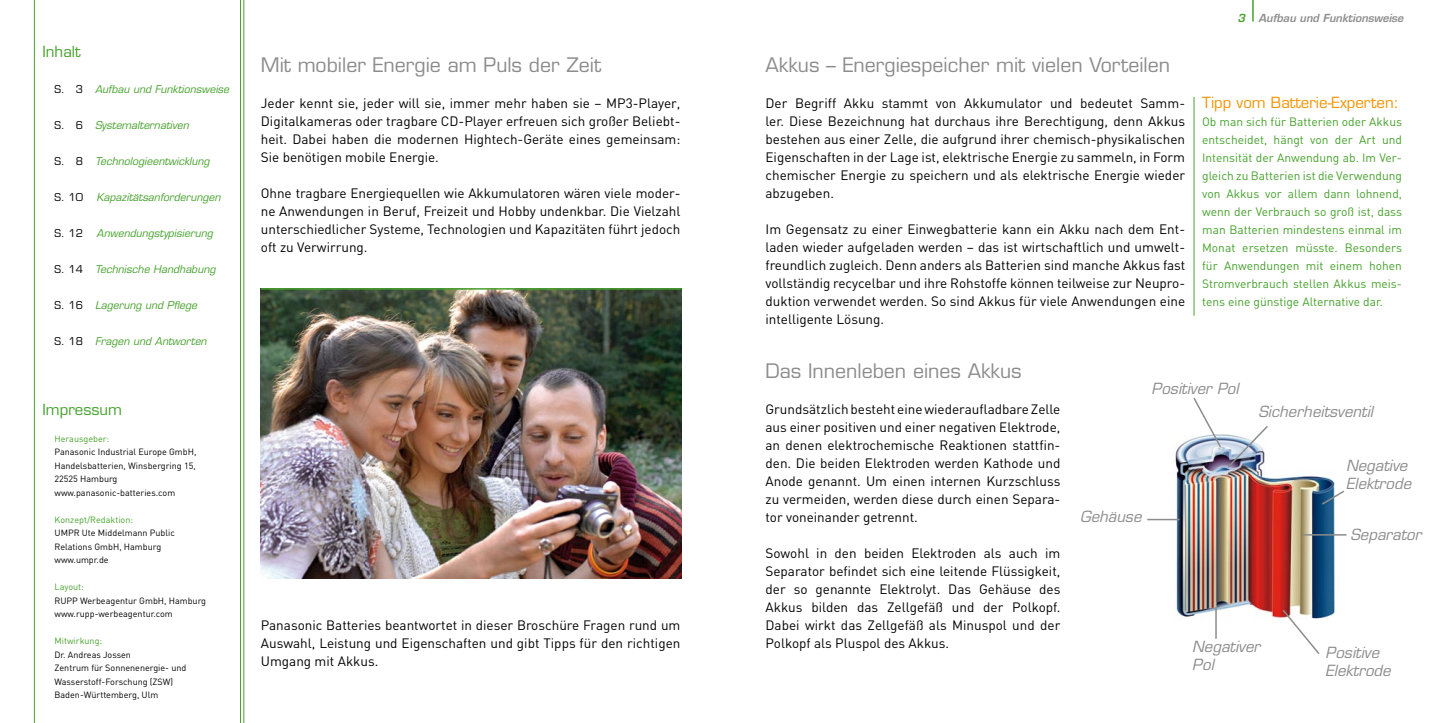
<style>
.page{position:relative;width:1446px;height:723px;background:#fff}
.page>*{position:absolute;margin:0;border:0;box-sizing:border-box;transform-origin:0 0}
.t1{font:19.5px "Eurostile";color:#8c8c8c}
.t2{font:italic 15px/18px "Eurostile";color:#8c8c8c}
.t3{font:15px "Eurostile";color:#f29400}
.t4{font:15px "Eurostile";color:#45a12b}
.t5{font:13.5px/18px "DIN";color:#000;text-align:justify}
.t6{font:12px/18px "DIN";color:#45a12b;text-align:justify}
.t7{font:italic 600 10.8px "Eurostile";color:#8c8c8c}
.t8{font:italic 10.5px "Eurostile";color:#45a12b}
.t9{font:10.5px "Eurostile";color:#000}
.t10{font:9px/13.5px "DIN";color:#000}
.t11{font:9px "DIN";color:#45a12b}
.s1{font-style:normal;color:#000}
.s2{color:#45a12b}
</style>
<div class="page">
<img style="left:1161px;top:439px;width:174px;height:191px">
<img style="left:261px;top:290px;width:421px;height:288px">
<hr style="left:1193px;top:97px;width:1px;height:219px;background:#45a12b">
<svg style="left:1252px;top:0;width:1px;height:22px"></svg>
<hr style="left:244px;top:0;width:1px;height:723px;background:#45a12b">
<hr style="left:240px;top:0;width:1px;height:723px;background:#45a12b">
<hr style="left:34px;top:0;width:1px;height:723px;background:#45a12b">
<hr style="left:261px;top:288px;width:421px;height:2px;background:#45a12b">
<hr style="left:1303px;top:534px;width:43px;height:2px;background:#8c8c8c">
<svg style="left:1320px;top:489px;width:25px;height:17px"></svg>
<svg style="left:1281px;top:608px;width:40px;height:46px"></svg>
<hr style="left:1215px;top:608px;width:1px;height:31px;background:#8c8c8c">
<hr style="left:1147px;top:519px;width:32px;height:1px;background:#8c8c8c">
<img style="left:1192px;top:398px;width:77px;height:71px">
<p class="t4" style="left:43px;top:42px;width:40px">Inhalt</p>
<p class="t8" style="left:55px;top:83px;width:176px"><span class="s1">S. 3</span> Aufbau und Funktionsweise</p>
<p class="t8" style="left:55px;top:119px;width:136px"><span class="s1">S. 6</span> Systemalternativen</p>
<p class="t8" style="left:55px;top:155px;width:157px"><span class="s1">S. 8</span> Technologieentwicklung</p>
<p class="t9" style="left:55px;top:191px;width:30px">S. 10</p>
<p class="t8" style="left:97px;top:191px;width:126px">Kapazitätsanforderungen</p>
<p class="t9" style="left:55px;top:227px;width:30px">S. 12</p>
<p class="t8" style="left:97px;top:227px;width:118px">Anwendungstypisierung</p>
<p class="t8" style="left:55px;top:263px;width:162px"><span class="s1">S. 14</span> Technische Handhabung</p>
<p class="t8" style="left:55px;top:299px;width:144px"><span class="s1">S. 16</span> Lagerung und Pflege</p>
<p class="t8" style="left:55px;top:335px;width:154px"><span class="s1">S. 18</span> Fragen und Antworten</p>
<p class="t4" style="left:43px;top:400px;width:81px">Impressum</p>
<p class="t11" style="left:55px;top:433px;width:56px">Herausgeber:</p>
<p class="t10" style="left:55px;top:445px;width:143px">Panasonic Industrial Europe GmbH,<br>Handelsbatterien, Winsbergring 15,<br>22525 Hamburg www.panasonic-batteries.com</p>
<p class="t11" style="left:55px;top:514px;width:80px">Konzept/Redaktion:</p>
<p class="t10" style="left:55px;top:526px;width:122px">UMPR Ute Middelmann Public<br>Relations GmbH, Hamburg www.umpr.de</p>
<p class="t11" style="left:55px;top:581px;width:31px">Layout:</p>
<p class="t10" style="left:55px;top:594px;width:153px">RUPP Werbeagentur GmbH, Hamburg www.rupp-werbeagentur.com</p>
<p class="t11" style="left:55px;top:635px;width:49px">Mitwirkung:</p>
<p class="t10" style="left:55px;top:648px;width:133px">Dr. Andreas Jossen<br>Zentrum für Sonnenenergie- und<br>Wasserstoff-Forschung (ZSW)<br>Baden-Württemberg, Ulm</p>
<h1 class="t1" style="left:261px;top:53px;width:342px">Mit mobiler Energie am Puls der Zeit</h1>
<p class="t5" style="left:261px;top:94px;width:421px">Jeder kennt sie, jeder will sie, immer mehr haben sie – MP3-Player, Digitalkameras oder tragbare CD-Player erfreuen sich großer Beliebt&shy;heit. Dabei haben die modernen Hightech-Geräte eines gemeinsam:<br>Sie benötigen mobile Energie.</p>
<p class="t5" style="left:261px;top:184px;width:421px">Ohne tragbare Energiequellen wie Akkumulatoren wären viele moder&shy;ne Anwendungen in Beruf, Freizeit und Hobby undenkbar. Die Vielzahl unterschiedlicher Systeme, Technologien und Kapazitäten führt jedoch oft zu Verwirrung.</p>
<p class="t5" style="left:261px;top:616px;width:421px">Panasonic Batteries beantwortet in dieser Broschüre Fragen rund um Auswahl, Leistung und Eigenschaften und gibt Tipps für den richtigen Umgang mit Akkus.</p>
<h1 class="t1" style="left:765px;top:53px;width:406px">Akkus – Energiespeicher mit vielen Vorteilen</h1>
<p class="t5" style="left:765px;top:94px;width:421px">Der Begriff Akku stammt von Akkumulator und bedeutet Samm&shy;ler. Diese Bezeichnung hat durchaus ihre Berechtigung, denn Akkus bestehen aus einer Zelle, die aufgrund ihrer chemisch-physikalischen Eigenschaften in der Lage ist, elektrische Energie zu sammeln, in Form chemischer Energie zu speichern und als elektrische Energie wieder abzugeben.</p>
<p class="t5" style="left:765px;top:220px;width:421px">Im Gegensatz zu einer Einwegbatterie kann ein Akku nach dem Ent&shy;laden wieder aufgeladen werden – das ist wirtschaftlich und umwelt&shy;freundlich zugleich. Denn anders als Batterien sind manche Akkus fast vollständig recycelbar und ihre Rohstoffe können teilweise zur Neupro&shy;duktion verwendet werden. So sind Akkus für viele Anwendungen eine intelligente Lösung.</p>
<p class="t7" style="left:1237px;top:11px;width:167px"><span class="s2">3</span> Aufbau und Funktionsweise</p>
<p class="t3" style="left:1202px;top:93px;width:198px">Tipp vom Batterie-Experten:</p>
<p class="t6" style="left:1202px;top:112px;width:201px">Ob man sich für Batterien oder Akkus entscheidet, hängt von der Art und Intensität der Anwendung ab. Im Ver&shy;gleich zu Batterien ist die Verwendung von Akkus vor allem dann lohnend, wenn der Verbrauch so groß ist, dass man Batterien mindestens einmal im Monat ersetzen müsste. Besonders für Anwendungen mit einem hohen Stromverbrauch stellen Akkus meis&shy;tens eine günstige Alternative dar.</p>
<h1 class="t1" style="left:765px;top:359px;width:258px">Das Innenleben eines Akkus</h1>
<p class="t5" style="left:765px;top:400px;width:296px">Grundsätzlich besteht eine wiederaufladbare Zelle aus einer positiven und einer negativen Elektrode, an denen elektrochemische Reaktionen stattfin&shy;den. Die beiden Elektroden werden Kathode und Anode genannt. Um einen internen Kurzschluss zu vermeiden, werden diese durch einen Separa&shy;tor voneinander getrennt.</p>
<p class="t5" style="left:765px;top:544px;width:296px">Sowohl in den beiden Elektroden als auch im Separator befindet sich eine leitende Flüssigkeit, der so genannte Elektrolyt. Das Gehäuse des Akkus bilden das Zellgefäß und der Polkopf.<br>Dabei wirkt das Zellgefäß als Minuspol und der Polkopf als Pluspol des Akkus.</p>
<p class="t2" style="left:1151px;top:379px;width:89px">Positiver Pol</p>
<p class="t2" style="left:1080px;top:507px;width:63px">Gehäuse</p>
<p class="t2" style="left:1258px;top:402px;width:116px">Sicherheitsventil</p>
<p class="t2" style="left:1346px;top:457px;width:67px">Negative<br>Elektrode</p>
<p class="t2" style="left:1350px;top:526px;width:72px">Separator</p>
<p class="t2" style="left:1192px;top:637px;width:69px">Negativer<br>Pol</p>
<p class="t2" style="left:1325px;top:643px;width:67px">Positive<br>Elektrode</p>
</div>
